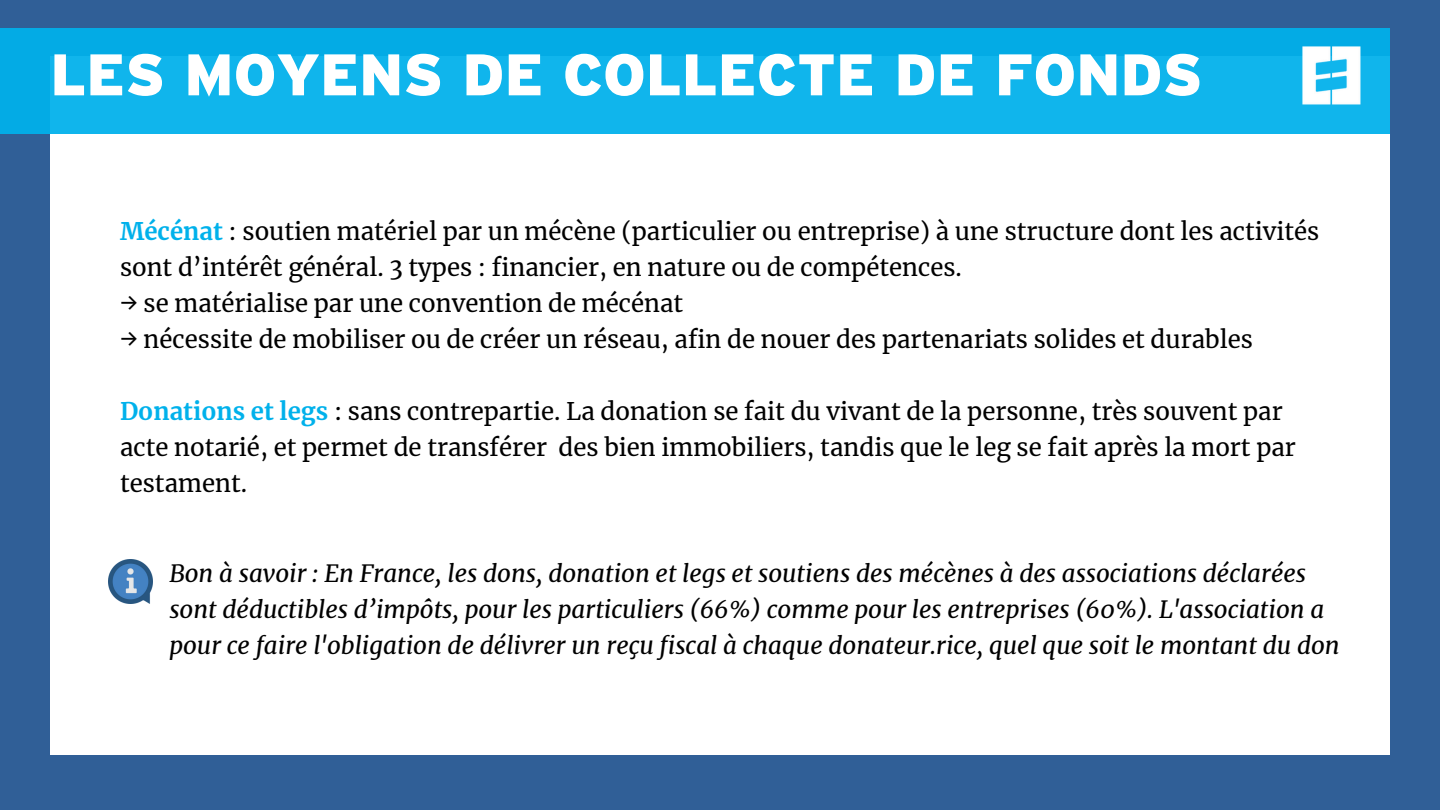
<style>
.page{position:relative;width:1440px;height:810px;background:#305f97}
.page>*{position:absolute;margin:0;border:0;box-sizing:border-box;transform-origin:0 0}
.t1{font:900 58.5px "Interstate";color:#fff}
.t2{font:24px/36px "Merriweather";color:#000}
.t3{font:italic 24px/36px "Merriweather";color:#000}
.s1{font-weight:700;color:#00b1eb}
</style>
<div class="page">
<div style="left:50px;top:56px;width:1340px;height:698px;background:#fff"></div>
<div style="left:0;top:28px;width:1390px;height:106px;background:linear-gradient(to right,#0bb1e9,#0eb3eb)"></div>
<img style="left:1273px;top:28px;width:117px;height:106px">
<img style="left:109px;top:560px;width:43px;height:43px">
<h1 class="t1" style="left:50px;top:41px;width:1154px">LES MOYENS DE COLLECTE DE FONDS</h1>
<p class="t2" style="left:120px;top:214px;width:1201px"><span class="s1">Mécénat</span> : soutien matériel par un mécène (particulier ou entreprise) à une structure dont les activités sont d’intérêt général. 3 types : financier, en nature ou de compétences.</p>
<p class="t2" style="left:120px;top:286px;width:565px">→ se matérialise par une convention de mécénat</p>
<p class="t2" style="left:120px;top:322px;width:1134px">→ nécessite de mobiliser ou de créer un réseau, afin de nouer des partenariats solides et durables</p>
<p class="t2" style="left:120px;top:394px;width:1177px"><span class="s1">Donations et legs</span> : sans contrepartie. La donation se fait du vivant de la personne, très souvent par acte notarié, et permet de transférer des bien immobiliers, tandis que le leg se fait après la mort par testament.</p>
<p class="t3" style="left:169px;top:556px;width:1172px">Bon à savoir : En France, les dons, donation et legs et soutiens des mécènes à des associations déclarées sont déductibles d’impôts, pour les particuliers (66%) comme pour les entreprises (60%). L'association a pour ce faire l'obligation de délivrer un reçu fiscal à chaque donateur.rice, quel que soit le montant du don</p>
</div>
